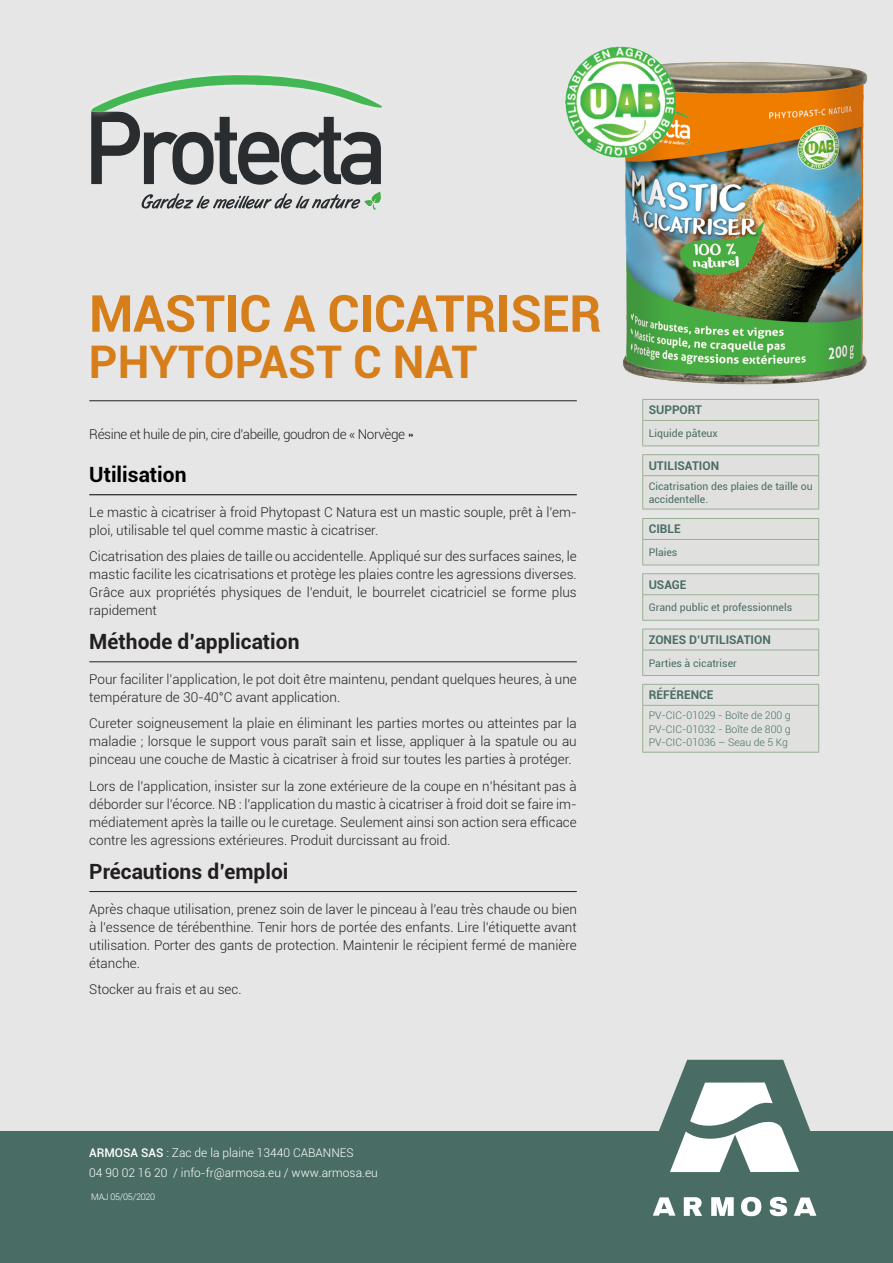
<style>
.page{position:relative;width:893px;height:1263px;background:#fff}
.page>*{position:absolute;margin:0;border:0;box-sizing:border-box;transform-origin:0 0}
.t1{font:700 51px "Roboto";letter-spacing:-.01em;color:#d67e1a}
.t2{font:700 45px "Roboto";color:#d67e1a}
.t3{font:700 21px "Roboto";color:#231f20}
.t4{font:700 21px "Roboto";color:#000}
.t5{font:300 13.5px/18px "Roboto";color:#231f20;text-align:justify}
.t6{font:300 13.5px "Roboto";letter-spacing:-.03em;color:#231f20}
.t7{font:300 12px/19.5px "Roboto";color:#fff}
.t8{font:700 12px "Roboto";color:#496d64}
.t9{font:10.5px/13.5px "Roboto";color:#496d64}
.t10{font:300 10.5px "Roboto";color:#496d64}
.t11{font:300 9px "Roboto";letter-spacing:-.03em;color:#fff}
.s1{font-weight:500}
</style>
<div class="page">
<div style="left:0;top:0;width:893px;height:1259px;background:#e6e6e6"></div>
<hr style="left:89px;top:400px;width:488px;height:1px;background:#231f20">
<hr style="left:89px;top:494px;width:488px;height:1px;background:#000">
<hr style="left:89px;top:661px;width:488px;height:1px;background:#231f20">
<hr style="left:89px;top:891px;width:488px;height:1px;background:#231f20">
<svg style="left:642px;top:399px;width:177px;height:47px"></svg>
<hr style="left:642px;top:420px;width:177px;height:1px;background:#99af92">
<hr style="left:642px;top:509px;width:177px;height:1px;background:#99af92">
<hr style="left:642px;top:454px;width:177px;height:1px;background:#99af92">
<svg style="left:642px;top:455px;width:177px;height:54px"></svg>
<hr style="left:642px;top:475px;width:177px;height:1px;background:#99af92">
<hr style="left:642px;top:565px;width:177px;height:1px;background:#99af92">
<svg style="left:642px;top:518px;width:177px;height:47px"></svg>
<hr style="left:642px;top:539px;width:177px;height:1px;background:#99af92">
<hr style="left:642px;top:620px;width:177px;height:1px;background:#99af92">
<hr style="left:642px;top:573px;width:177px;height:1px;background:#99af92">
<svg style="left:642px;top:574px;width:177px;height:46px"></svg>
<hr style="left:642px;top:594px;width:177px;height:1px;background:#99af92">
<hr style="left:642px;top:675px;width:177px;height:1px;background:#99af92">
<svg style="left:642px;top:629px;width:177px;height:46px"></svg>
<hr style="left:642px;top:650px;width:177px;height:1px;background:#99af92">
<hr style="left:642px;top:752px;width:177px;height:1px;background:#99af92">
<svg style="left:642px;top:684px;width:177px;height:68px"></svg>
<hr style="left:642px;top:705px;width:177px;height:1px;background:#99af92">
<div style="left:0;top:1131px;width:893px;height:132px;background:#496d64"></div>
<svg style="left:659px;top:1060px;width:152px;height:112px"></svg>
<svg style="left:794px;top:1197px;width:22px;height:19px"></svg>
<svg style="left:653px;top:1197px;width:22px;height:19px"></svg>
<svg style="left:684px;top:1197px;width:18px;height:19px"></svg>
<svg style="left:711px;top:1197px;width:23px;height:19px"></svg>
<svg style="left:741px;top:1197px;width:20px;height:19px"></svg>
<svg style="left:770px;top:1197px;width:17px;height:19px"></svg>
<svg style="left:142px;top:192px;width:239px;height:18px"></svg>
<svg style="left:91px;top:75px;width:291px;height:110px"></svg>
<img style="left:623px;top:62px;width:244px;height:323px">
<img style="left:565px;top:46px;width:137px;height:164px">
<p class="t1" style="left:89px;top:278px;width:514px">MASTIC A CICATRISER</p>
<p class="t2" style="left:89px;top:330px;width:390px">PHYTOPAST C NAT</p>
<p class="t6" style="left:89px;top:425px;width:326px">Résine et huile de pin, cire d’abeille, goudron de « Norvège »</p>
<p class="t4" style="left:89px;top:459px;width:99px">Utilisation</p>
<p class="t5" style="left:89px;top:502px;width:489px">Le mastic à cicatriser à froid Phytopast C Natura est un mastic souple, prêt à l’em&shy;ploi, utilisable tel quel comme mastic à cicatriser.</p>
<p class="t5" style="left:89px;top:547px;width:489px">Cicatrisation des plaies de taille ou accidentelle. Appliqué sur des surfaces saines, le mastic facilite les cicatrisations et protège les plaies contre les agressions diverses.<br>Grâce aux propriétés physiques de l’enduit, le bourrelet cicatriciel se forme plus rapidement</p>
<p class="t3" style="left:89px;top:627px;width:212px">Méthode d’application</p>
<p class="t5" style="left:89px;top:670px;width:489px">Pour faciliter l’application, le pot doit être maintenu, pendant quelques heures, à une température de 30-40°C avant application.</p>
<p class="t5" style="left:89px;top:714px;width:489px">Cureter soigneusement la plaie en éliminant les parties mortes ou atteintes par la maladie ; lorsque le support vous paraît sain et lisse, appliquer à la spatule ou au pinceau une couche de Mastic à cicatriser à froid sur toutes les parties à protéger.</p>
<p class="t5" style="left:89px;top:777px;width:489px">Lors de l’application, insister sur la zone extérieure de la coupe en n’hésitant pas à déborder sur l’écorce. NB : l’application du mastic à cicatriser à froid doit se faire im&shy;médiatement après la taille ou le curetage. Seulement ainsi son action sera efficace contre les agressions extérieures. Produit durcissant au froid.</p>
<p class="t3" style="left:89px;top:856px;width:201px">Précautions d’emploi</p>
<p class="t5" style="left:89px;top:899px;width:489px">Après chaque utilisation, prenez soin de laver le pinceau à l’eau très chaude ou bien à l’essence de térébenthine. Tenir hors de portée des enfants. Lire l’étiquette avant utilisation. Porter des gants de protection. Maintenir le récipient fermé de manière étanche.</p>
<p class="t5" style="left:89px;top:980px;width:154px">Stocker au frais et au sec.</p>
<p class="t8" style="left:649px;top:402px;width:55px">SUPPORT</p>
<p class="t9" style="left:649px;top:426px;width:71px">Liquide pâteux</p>
<p class="t8" style="left:649px;top:457px;width:72px">UTILISATION</p>
<p class="t9" style="left:649px;top:479px;width:165px">Cicatrisation des plaies de taille ou accidentelle.</p>
<p class="t8" style="left:649px;top:521px;width:34px">CIBLE</p>
<p class="t9" style="left:649px;top:545px;width:30px">Plaies</p>
<p class="t8" style="left:649px;top:576px;width:39px">USAGE</p>
<p class="t9" style="left:649px;top:601px;width:145px">Grand public et professionnels</p>
<p class="t8" style="left:649px;top:631px;width:124px">ZONES D’UTILISATION</p>
<p class="t9" style="left:649px;top:656px;width:90px">Parties à cicatriser</p>
<p class="t8" style="left:649px;top:687px;width:66px">RÉFÉRENCE</p>
<p class="t10" style="left:649px;top:708px;width:144px">PV-CIC-01029 - Boîte de 200 g</p>
<p class="t10" style="left:649px;top:722px;width:144px">PV-CIC-01032 - Boîte de 800 g</p>
<p class="t10" style="left:649px;top:735px;width:141px">PV-CIC-01036 – Seau de 5 Kg</p>
<p class="t7" style="left:89px;top:1143px;width:290px"><span class="s1">ARMOSA SAS</span> : Zac de la plaine 13440 CABANNES<br>04 90 02 16 20 / info-fr@armosa.eu / www.armosa.eu</p>
<p class="t11" style="left:91px;top:1191px;width:65px">MAJ 05/05/2020</p>
</div>
